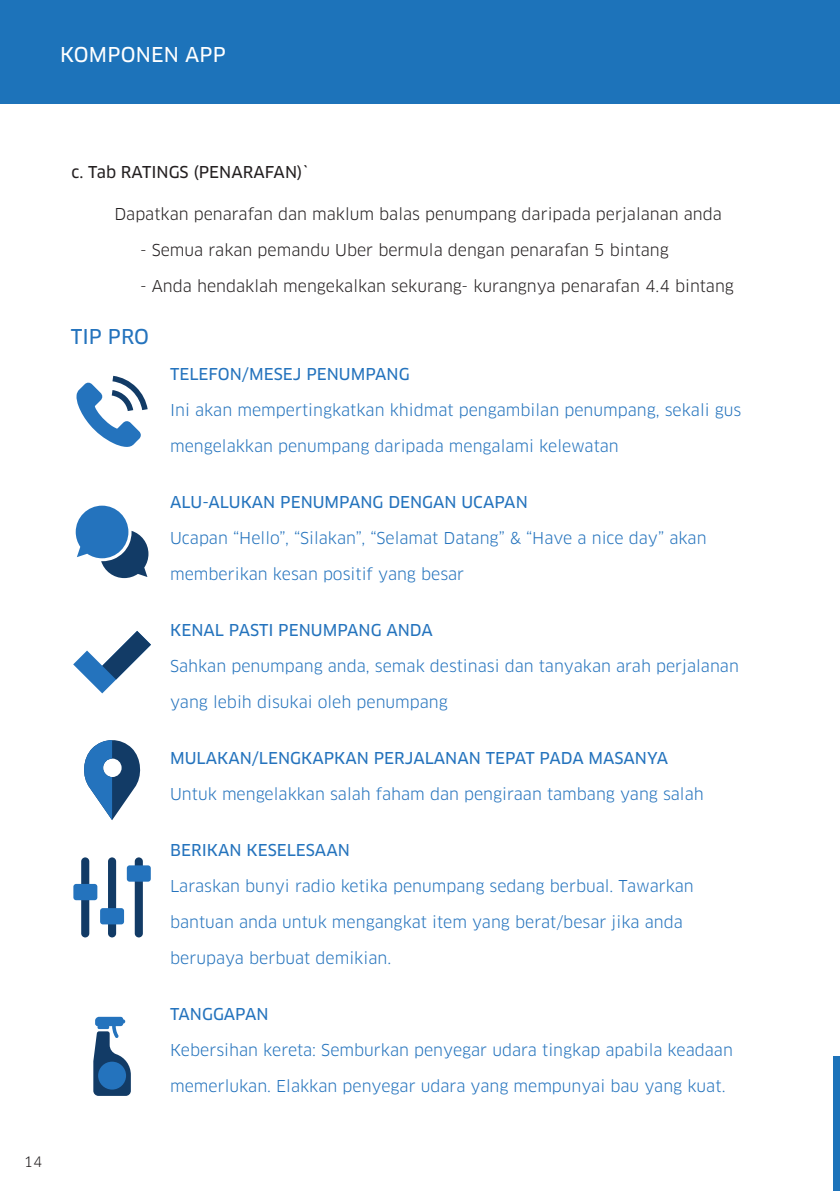
<style>
.page{position:relative;width:840px;height:1191px;background:#fff}
.page>*{position:absolute;margin:0;border:0;box-sizing:border-box;transform-origin:0 0}
.t1{font:20px "Clan Pro News";letter-spacing:.01em;color:#fff}
.t2{font:20px "Clan Pro News";color:#2473bd}
.t3{font:16px "Clan Pro";color:#2473bd}
.t4{font:16px "Clan Pro";color:#231f20}
.t5{font:16px "Clan Pro News";color:#2473bd}
.t6{font:16px "Clan Pro News";color:#231f20}
.t7{font:14px "Clan Pro";color:#231f20}
</style>
<div class="page">
<hr style="left:839px;top:0;width:1px;height:103px;background:#1d73ba">
<div style="left:0;top:0;width:839px;height:103px;background:#1d73ba"></div>
<svg style="left:76px;top:376px;width:72px;height:71px"></svg>
<svg style="left:76px;top:505px;width:72px;height:73px"></svg>
<svg style="left:73px;top:631px;width:78px;height:62px"></svg>
<svg style="left:84px;top:740px;width:57px;height:80px"></svg>
<div style="left:81px;top:857px;width:8px;height:80px;background:#123b66;border-radius:4px"></div>
<div style="left:108px;top:857px;width:8px;height:80px;background:#123b66;border-radius:4px"></div>
<div style="left:135px;top:857px;width:8px;height:80px;background:#123b66;border-radius:4px"></div>
<div style="left:73px;top:884px;width:24px;height:16px;background:#2473bd;border-radius:3px"></div>
<div style="left:100px;top:908px;width:24px;height:16px;background:#2473bd;border-radius:3px"></div>
<div style="left:127px;top:865px;width:24px;height:16px;background:#2473bd;border-radius:3px"></div>
<svg style="left:93px;top:1016px;width:38px;height:79px"></svg>
<div style="left:98px;top:1061px;width:28px;height:28px;background:#2473bd;border-radius:50%"></div>
<div style="left:833px;top:1056px;width:6px;height:135px;background:#1d73ba"></div>
<p class="t1" style="left:60px;top:42px;width:167px">KOMPONEN APP</p>
<p class="t7" style="left:24px;top:1153px;width:20px">14</p>
<p class="t6" style="left:71px;top:163px;width:239px">c. Tab RATINGS (PENARAFAN)`</p>
<p class="t4" style="left:114px;top:205px;width:608px">Dapatkan penarafan dan maklum balas penumpang daripada perjalanan anda</p>
<p class="t4" style="left:140px;top:241px;width:530px">- Semua rakan pemandu Uber bermula dengan penarafan 5 bintang</p>
<p class="t4" style="left:140px;top:277px;width:595px">- Anda hendaklah mengekalkan sekurang- kurangnya penarafan 4.4 bintang</p>
<p class="t2" style="left:71px;top:325px;width:80px">TIP PRO</p>
<p class="t5" style="left:170px;top:364px;width:241px">TELEFON/MESEJ PENUMPANG</p>
<p class="t3" style="left:170px;top:400px;width:572px">Ini akan mempertingkatkan khidmat pengambilan penumpang, sekali gus</p>
<p class="t3" style="left:170px;top:436px;width:450px">mengelakkan penumpang daripada mengalami kelewatan</p>
<p class="t5" style="left:170px;top:492px;width:359px">ALU-ALUKAN PENUMPANG DENGAN UCAPAN</p>
<p class="t3" style="left:170px;top:528px;width:537px">Ucapan “Hello”, “Silakan”, “Selamat Datang” &amp; “Have a nice day” akan</p>
<p class="t3" style="left:170px;top:564px;width:295px">memberikan kesan positif yang besar</p>
<p class="t5" style="left:170px;top:620px;width:264px">KENAL PASTI PENUMPANG ANDA</p>
<p class="t3" style="left:170px;top:656px;width:570px">Sahkan penumpang anda, semak destinasi dan tanyakan arah perjalanan</p>
<p class="t3" style="left:170px;top:692px;width:279px">yang lebih disukai oleh penumpang</p>
<p class="t5" style="left:170px;top:748px;width:499px">MULAKAN/LENGKAPKAN PERJALANAN TEPAT PADA MASANYA</p>
<p class="t3" style="left:170px;top:784px;width:535px">Untuk mengelakkan salah faham dan pengiraan tambang yang salah</p>
<p class="t5" style="left:170px;top:840px;width:181px">BERIKAN KESELESAAN</p>
<p class="t3" style="left:170px;top:876px;width:525px">Laraskan bunyi radio ketika penumpang sedang berbual. Tawarkan</p>
<p class="t3" style="left:170px;top:912px;width:514px">bantuan anda untuk mengangkat item yang berat/besar jika anda</p>
<p class="t3" style="left:170px;top:948px;width:222px">berupaya berbuat demikian.</p>
<p class="t5" style="left:170px;top:1004px;width:100px">TANGGAPAN</p>
<p class="t3" style="left:170px;top:1040px;width:564px">Kebersihan kereta: Semburkan penyegar udara tingkap apabila keadaan</p>
<p class="t3" style="left:170px;top:1076px;width:556px">memerlukan. Elakkan penyegar udara yang mempunyai bau yang kuat.</p>
</div>
